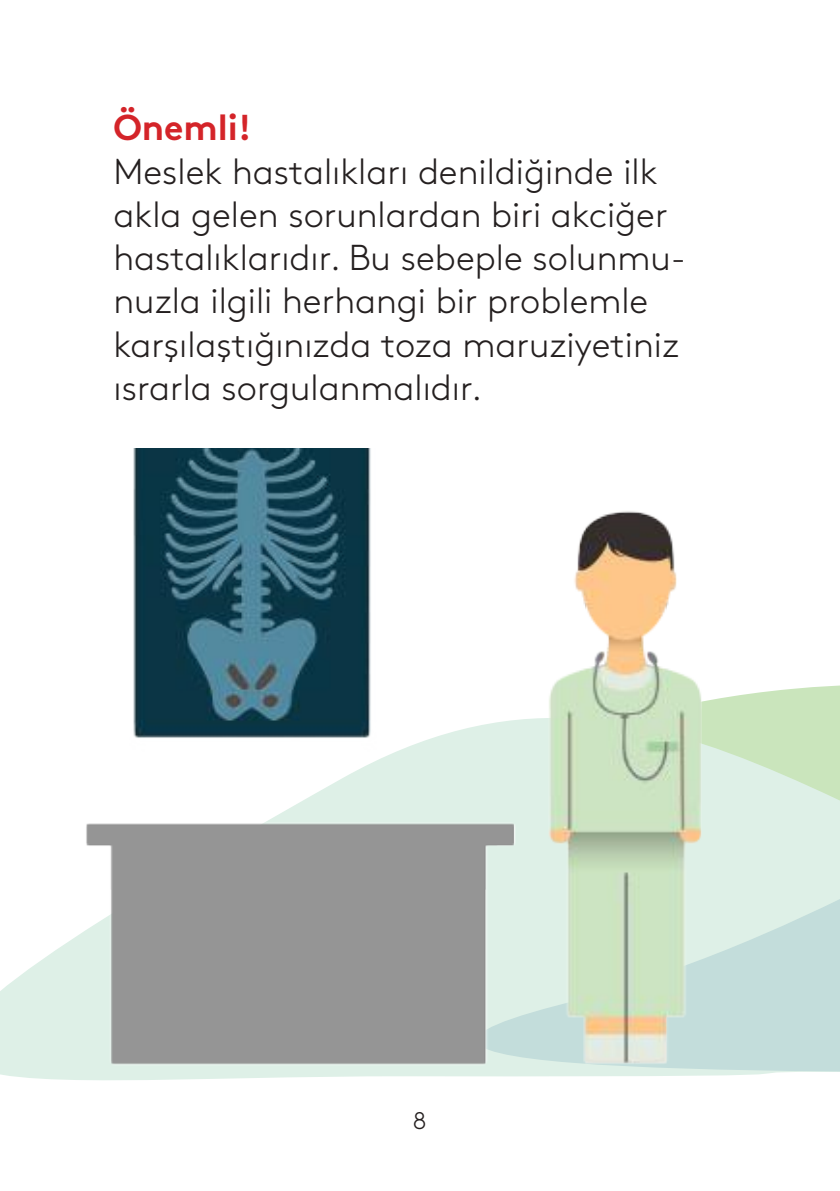
<style>
.page{position:relative;width:840px;height:1191px;background:#fff}
.page>*{position:absolute;margin:0;border:0;box-sizing:border-box;transform-origin:0 0}
.t1{font:300 36px/43.2px "Brown";color:#241f1f}
.t2{font:700 36px "Brown";color:#d42429}
.t3{font:300 24px "Brown";color:#241f1f}
</style>
<div class="page">
<svg style="left:0;top:685px;width:839px;height:396px"></svg>
<svg style="left:277px;top:780px;width:562px;height:298px;background:#d2e7e1"></svg>
<img style="left:489px;top:511px;width:272px;height:570px">
<img style="left:118px;top:448px;width:302px;height:306px">
<img style="left:62px;top:782px;width:473px;height:284px">
<p class="t2" style="left:113px;top:99px;width:139px">Önemli!</p>
<p class="t1" style="left:113px;top:147px;width:573px">Meslek hastalıkları denildiğinde ilk akla gelen sorunlardan biri akciğer hastalıklarıdır. Bu sebeple solunmu&shy;nuzla ilgili herhangi bir problemle karşılaştığınızda toza maruziyetiniz ısrarla sorgulanmalıdır.</p>
<p class="t3" style="left:412px;top:1102px;width:15px">8</p>
</div>
